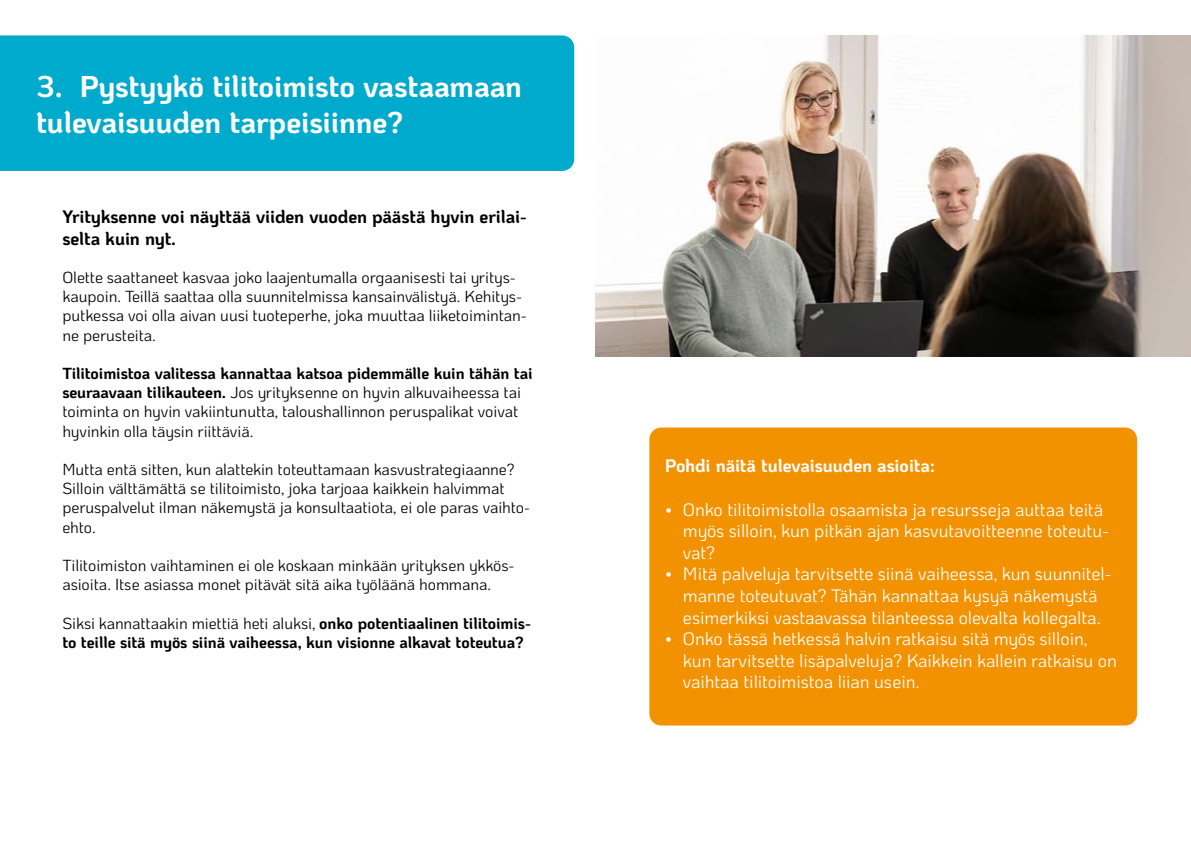
<style>
.page{position:relative;width:1191px;height:842px;background:#fff}
.page>*{position:absolute;margin:0;border:0;box-sizing:border-box;transform-origin:0 0}
.t1{font:700 30px/36px "Ko Ho";letter-spacing:-.005em;color:#fff}
.t2{font:18px/21.6px "Ko Ho";letter-spacing:-.005em;color:#fff}
.t3{font:700 18px/21.6px "Ko Ho";letter-spacing:-.005em;color:#000}
.t4{font:700 18px "Ko Ho";letter-spacing:-.005em;color:#fff}
.t5{font:16px/19.2px "Ko Ho";letter-spacing:-.005em;color:#000}
.t6{font:700 16px/19.2px "Ko Ho";letter-spacing:-.005em;color:#000}
.s1{font-weight:700}
.s2{font-weight:400}
</style>
<div class="page">
<div style="left:649px;top:427px;width:488px;height:298px;background:#f39200;border-radius:12px"></div>
<div style="left:0;top:35px;width:574px;height:136px;background:#00aacd"></div>
<img style="left:595px;top:35px;width:596px;height:322px">
<h1 class="t1" style="left:36px;top:69px;width:487px">3. Pystyykö tilitoimisto vastaamaan tulevaisuuden tarpeisiinne?</h1>
<p class="t3" style="left:62px;top:206px;width:466px">Yrityksenne voi näyttää viiden vuoden päästä hyvin erilai&shy;selta kuin nyt.</p>
<p class="t5" style="left:62px;top:268px;width:466px">Olette saattaneet kasvaa joko laajentumalla orgaanisesti tai yritys&shy;kaupoin. Teillä saattaa olla suunnitelmissa kansainvälistyä. Kehitys&shy;putkessa voi olla aivan uusi tuoteperhe, joka muuttaa liiketoimintan&shy;ne perusteita.</p>
<p class="t5" style="left:62px;top:364px;width:471px"><span class="s1">Tilitoimistoa valitessa kannattaa katsoa pidemmälle kuin tähän tai seuraavaan tilikauteen.</span> Jos yrityksenne on hyvin alkuvaiheessa tai toiminta on hyvin vakiintunutta, taloushallinnon peruspalikat voivat hyvinkin olla täysin riittäviä.</p>
<p class="t5" style="left:62px;top:460px;width:469px">Mutta entä sitten, kun alattekin toteuttamaan kasvustrategiaanne?<br>Silloin välttämättä se tilitoimisto, joka tarjoaa kaikkein halvimmat peruspalvelut ilman näkemystä ja konsultaatiota, ei ole paras vaihto&shy;ehto.</p>
<p class="t5" style="left:62px;top:556px;width:453px">Tilitoimiston vaihtaminen ei ole koskaan minkään yrityksen ykkös&shy;asioita. Itse asiassa monet pitävät sitä aika työläänä hommana.</p>
<p class="t6" style="left:62px;top:613px;width:470px"><span class="s2">Siksi kannattaakin miettiä heti aluksi,</span> onko potentiaalinen tilitoimis&shy;to teille sitä myös siinä vaiheessa, kun visionne alkavat toteutua?</p>
<p class="t4" style="left:665px;top:451px;width:271px">Pohdi näitä tulevaisuuden asioita:</p>
<p class="t2" style="left:683px;top:499px;width:427px;text-indent:-18px">• Onko tilitoimistolla osaamista ja resursseja auttaa teitä myös silloin, kun pitkän ajan kasvutavoitteenne toteutu&shy;vat?</p>
<p class="t2" style="left:665px;top:563px;width:448px;text-align:center">• Mitä palveluja tarvitsette siinä vaiheessa, kun suunnitel&shy;manne toteutuvat? Tähän kannattaa kysyä näkemystä esimerkiksi vastaavassa tilanteessa olevalta kollegalta.</p>
<p class="t2" style="left:683px;top:628px;width:435px;text-indent:-18px">• Onko tässä hetkessä halvin ratkaisu sitä myös silloin, kun tarvitsette lisäpalveluja? Kaikkein kallein ratkaisu on vaihtaa tilitoimistoa liian usein.</p>
</div>
